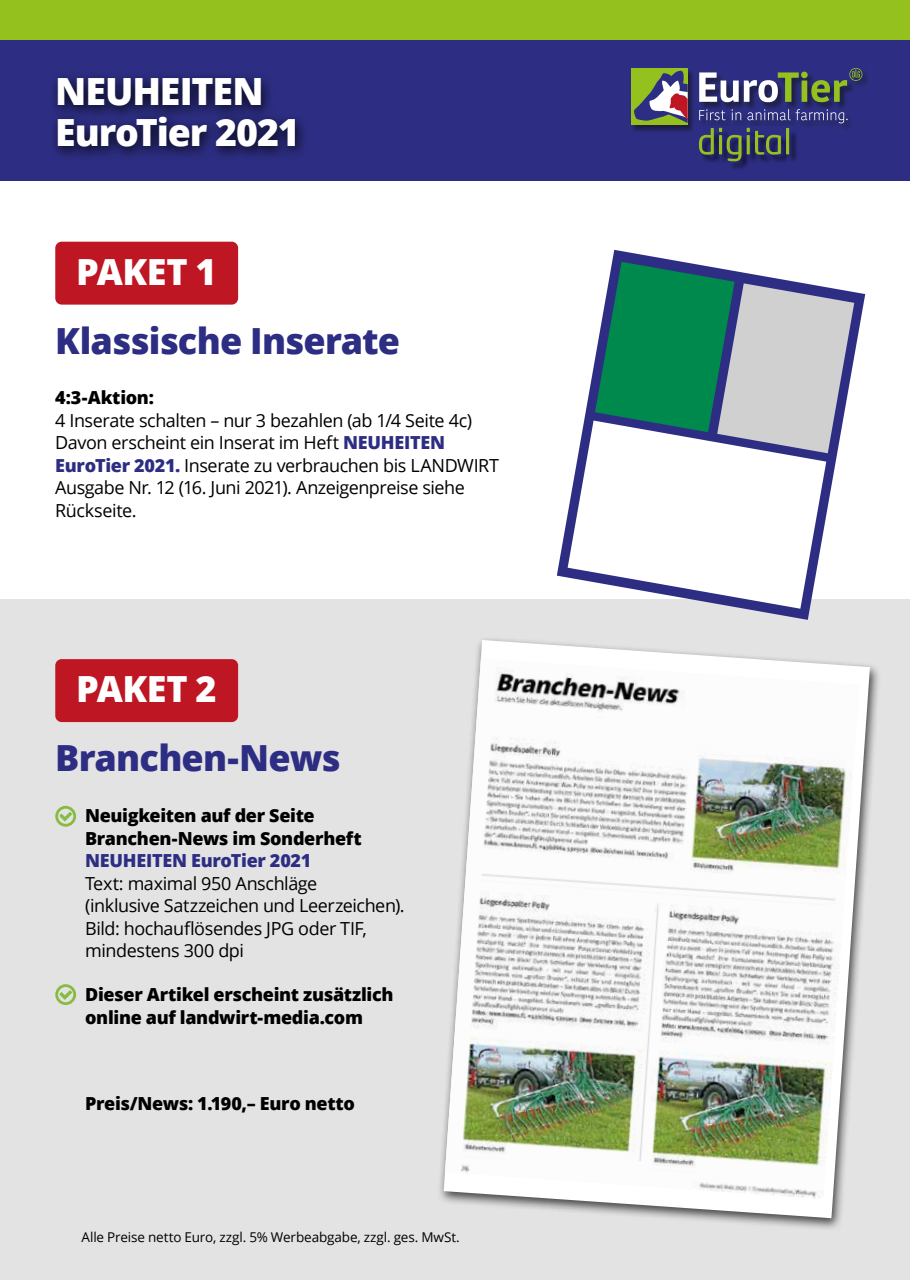
<style>
.page{position:relative;width:910px;height:1280px;background:#fff}
.page>*{position:absolute;margin:0;border:0;box-sizing:border-box;transform-origin:0 0}
.t1{font:800 37.5px/40.5px "Open Sans";letter-spacing:-.03em;color:#fff}
.t2{font:800 36px "Open Sans";letter-spacing:-.025em;color:#2d2e83}
.t3{font:800 36px "Open Sans";letter-spacing:-.01em;color:#fff}
.t4{font:18px/22.5px "Open Sans";letter-spacing:-.025em;color:#000}
.t5{font:800 18px/22.5px "Open Sans";letter-spacing:-.015em;color:#000}
.t6{font:800 18px "Open Sans";letter-spacing:-.015em;color:#2d2e83}
.t7{font:13.5px "Open Sans";letter-spacing:-.01em;color:#000}
.s1{font-weight:800;color:#2d2e83}
</style>
<div class="page">
<div style="left:0;top:600px;width:910px;height:680px;background:#e3e3e3"></div>
<div style="left:55px;top:242px;width:183px;height:63px;background:#be1622;border-radius:6px"></div>
<div style="left:55px;top:659px;width:183px;height:63px;background:#be1622;border-radius:6px"></div>
<div style="left:55px;top:806px;width:21px;height:21px;border:3px solid #86bd40;border-radius:50%"></div>
<svg style="left:56px;top:808px;width:20px;height:16px"></svg>
<div style="left:55px;top:984px;width:21px;height:21px;border:3px solid #86bd40;border-radius:50%"></div>
<svg style="left:56px;top:986px;width:20px;height:16px"></svg>
<div style="left:0;top:0;width:910px;height:40px;background:#95c11f"></div>
<div style="left:0;top:40px;width:910px;height:141px;background:#2d2e83"></div>
<img style="left:632px;top:70px;width:236px;height:62px">
<div style="left:631px;top:68px;width:57px;height:57px;background:#95c11f"></div>
<svg style="left:634px;top:70px;width:54px;height:53px"></svg>
<svg style="left:699px;top:68px;width:163px;height:34px"></svg>
<img style="left:698px;top:127px;width:87px;height:42px">
<svg style="left:699px;top:109px;width:149px;height:52px"></svg>
<div style="left:49px;top:71px;width:259px;height:90px;background:#000;opacity:.85"></div>
<div style="left:437px;top:635px;width:444px;height:597px;background:#000;opacity:.7"></div>
<svg style="left:444px;top:640px;width:426px;height:578px"></svg>
<img style="left:445px;top:658px;width:414px;height:541px">
<svg style="left:557px;top:250px;width:308px;height:370px"></svg>
<svg style="left:568px;top:421px;width:258px;height:188px"></svg>
<svg style="left:595px;top:262px;width:259px;height:191px;background:#73a49c"></svg>
<h1 class="t1" style="left:55px;top:69px;width:246px">NEUHEITEN<br>EuroTier 2021</h1>
<h2 class="t3" style="left:76px;top:244px;width:142px">PAKET 1</h2>
<h2 class="t2" style="left:55px;top:313px;width:346px">Klassische Inserate</h2>
<p class="t5" style="left:55px;top:386px;width:100px">4:3-Aktion:</p>
<p class="t4" style="left:55px;top:409px;width:445px">4 Inserate schalten – nur 3 bezahlen (ab 1/4 Seite 4c)<br>Davon erscheint ein Inserat im Heft <span class="s1">NEUHEITEN EuroTier 2021.</span> Inserate zu verbrauchen bis LANDWIRT Ausgabe Nr. 12 (16. Juni 2021). Anzeigenpreise siehe Rückseite.</p>
<h2 class="t3" style="left:76px;top:662px;width:142px">PAKET 2</h2>
<h2 class="t2" style="left:55px;top:731px;width:287px">Branchen-News</h2>
<p class="t5" style="left:85px;top:803px;width:278px">Neuigkeiten auf der Seite<br>Branchen-News im Sonderheft</p>
<p class="t6" style="left:85px;top:847px;width:228px">NEUHEITEN EuroTier 2021</p>
<p class="t4" style="left:85px;top:871px;width:321px">Text: maximal 950 Anschläge<br>(inklusive Satzzeichen und Leerzeichen).<br>Bild: hochauflösendes JPG oder TIF, mindestens 300 dpi</p>
<p class="t5" style="left:85px;top:982px;width:310px">Dieser Artikel erscheint zusätzlich online auf landwirt-media.com</p>
<p class="t5" style="left:85px;top:1091px;width:271px">Preis/News: 1.190,– Euro netto</p>
<p class="t7" style="left:81px;top:1228px;width:380px">Alle Preise netto Euro, zzgl. 5% Werbeabgabe, zzgl. ges. MwSt.</p>
</div>
